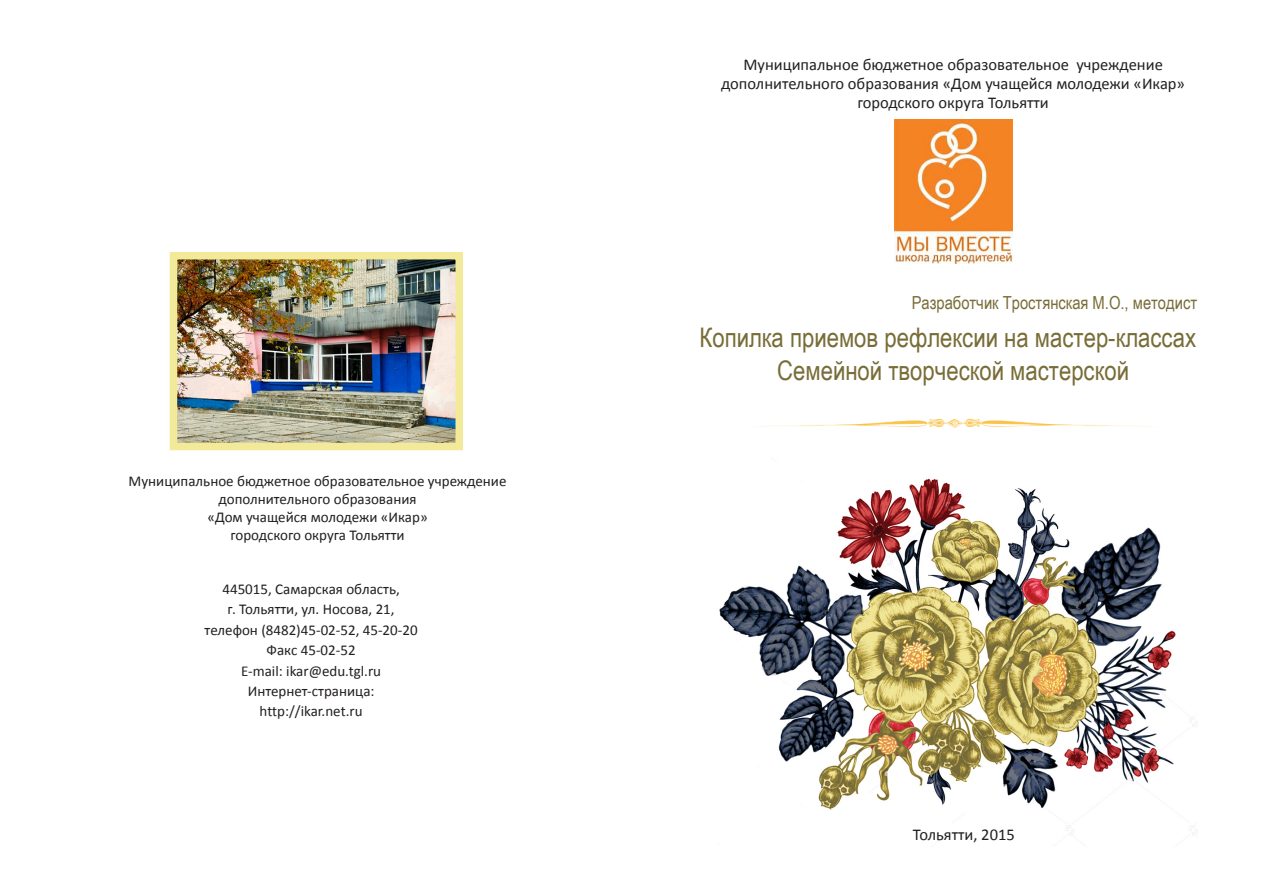
<style>
.page{position:relative;width:1263px;height:893px;background:#fff}
.page>*{position:absolute;margin:0;border:0;box-sizing:border-box;transform-origin:0 0}
.t1{font:27px "Arial Narrow";color:#786d37}
.t2{font:18px "Arial Narrow";color:#786d37}
.t3{font:16.5px/19px "Calibri";color:#231f20;text-align:center}
.List_Paragraph{font:15px "Calibri";color:#231f20}
</style>
<div class="page">
<img style="left:719px;top:478px;width:478px;height:357px">
<img style="left:894px;top:120px;width:118px;height:144px">
<img style="left:179px;top:261px;width:275px;height:180px">
<div style="left:170px;top:252px;width:293px;height:198px;border:8px solid #f2ea99"></div>
<img style="left:755px;top:418px;width:399px;height:10px">
<p class="List_Paragraph" style="left:129px;top:472px;width:379px">Муниципальное бюджетное образовательное учреждение</p>
<p class="List_Paragraph" style="left:219px;top:490px;width:200px">дополнительного образования</p>
<p class="List_Paragraph" style="left:207px;top:508px;width:222px">«Дом учащейся молодежи «Икар»</p>
<p class="List_Paragraph" style="left:231px;top:526px;width:176px">городского округа Тольятти</p>
<p class="List_Paragraph" style="left:222px;top:579px;width:179px">445015, Самарская область,</p>
<p class="List_Paragraph" style="left:228px;top:600px;width:169px">г. Тольятти, ул. Носова, 21,</p>
<p class="List_Paragraph" style="left:205px;top:620px;width:214px">телефон (8482)45-02-52, 45-20-20</p>
<p class="List_Paragraph" style="left:267px;top:641px;width:90px">Факс 45-02-52</p>
<p class="List_Paragraph" style="left:241px;top:661px;width:142px">E-mail: ikar@edu.tgl.ru</p>
<p class="List_Paragraph" style="left:248px;top:682px;width:128px">Интернет-страница:</p>
<p class="List_Paragraph" style="left:260px;top:702px;width:104px">http://ikar.net.ru</p>
<p class="t3" style="left:721px;top:55px;width:465px">Муниципальное бюджетное образовательное учреждение дополнительного образования «Дом учащейся молодежи «Икар»</p>
<p class="t3" style="left:857px;top:93px;width:193px">городского округа Тольятти</p>
<p class="t2" style="left:912px;top:289px;width:287px">Разработчик Тростянская М.О., методист</p>
<p class="t1" style="left:699px;top:318px;width:498px">Копилка приемов рефлексии на мастер-классах</p>
<p class="t1" style="left:777px;top:350px;width:353px">Семейной творческой мастерской</p>
<p class="t3" style="left:913px;top:825px;width:103px">Тольятти, 2015</p>
</div>
